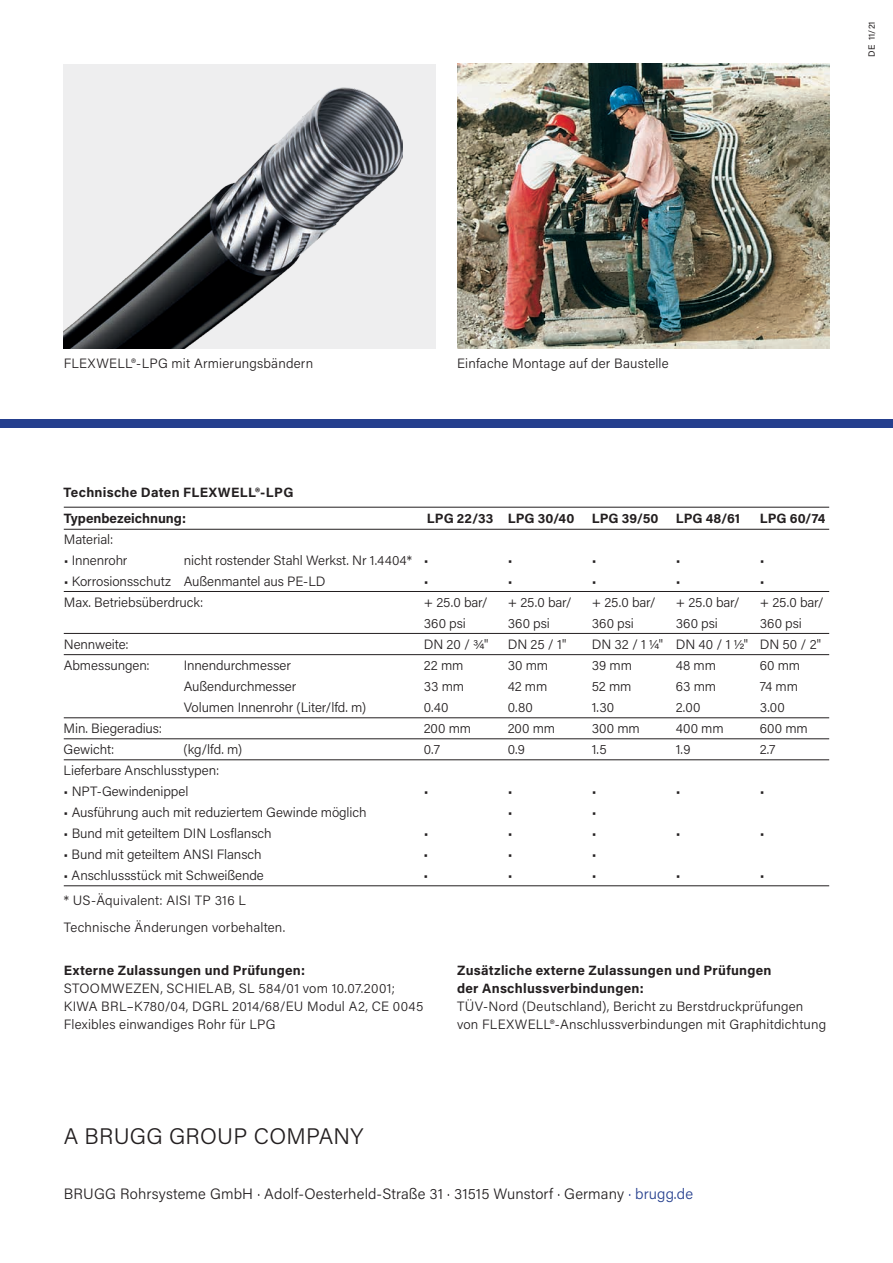
<style>
.page{position:relative;width:893px;height:1263px;background:#fff}
.page>*{position:absolute;margin:0;border:0;box-sizing:border-box;transform-origin:0 0}
.t1{font:300 22.5px "Acumin Pro";letter-spacing:.015em;color:#231f20}
.t2{font:300 15px "Acumin Pro";letter-spacing:.01em;color:#231f20}
.t3{font:300 13.5px/27px "Acumin Pro";color:#231f20}
.t4{font:700 13.5px/18px "Acumin Pro";letter-spacing:.02em;color:#231f20}
.t5{font:300 13.5px/18px "Acumin Pro";letter-spacing:.02em;color:#231f20}
.t6{font:700 13.5px "Acumin Pro";color:#231f20}
.t7{font:9px "Acumin Pro";color:#231f20}
.s1{color:#253f8e}
</style>
<div class="page">
<img style="left:457px;top:64px;width:372px;height:285px">
<div style="left:0;top:419px;width:893px;height:9px;background:#253f8e"></div>
<hr style="left:64px;top:507px;width:765px;height:1px;background:#231f20">
<hr style="left:64px;top:529px;width:765px;height:1px;background:#231f20">
<hr style="left:64px;top:633px;width:765px;height:1px;background:#231f20">
<hr style="left:64px;top:591px;width:765px;height:1px;background:#231f20">
<hr style="left:64px;top:654px;width:765px;height:1px;background:#231f20">
<hr style="left:64px;top:717px;width:765px;height:1px;background:#231f20">
<hr style="left:64px;top:738px;width:765px;height:1px;background:#231f20">
<hr style="left:64px;top:759px;width:765px;height:1px;background:#231f20">
<hr style="left:64px;top:885px;width:765px;height:1px;background:#231f20">
<div style="left:64px;top:64px;width:372px;height:285px;background:#eeeeef"></div>
<img style="left:64px;top:88px;width:339px;height:261px">
<p class="t7" style="left:865px;top:57px;width:37px;rotate:-90deg">DE 11/21</p>
<p class="t3" style="left:64px;top:349px;width:251px">FLEXWELL®-LPG mit Armierungsbändern</p>
<p class="t3" style="left:457px;top:349px;width:213px">Einfache Montage auf der Baustelle</p>
<p class="t4" style="left:64px;top:483px;width:231px">Technische Daten FLEXWELL®-LPG</p>
<p class="t6" style="left:64px;top:509px;width:124px">Typenbezeichnung:</p>
<p class="t4" style="left:427px;top:509px;width:149px">LPG 22/33 LPG 30/40</p>
<p class="t4" style="left:592px;top:509px;width:68px">LPG 39/50</p>
<p class="t4" style="left:676px;top:509px;width:66px">LPG 48/61</p>
<p class="t4" style="left:760px;top:509px;width:67px">LPG 60/74</p>
<p class="t3" style="left:64px;top:525px;width:51px">Material:</p>
<p class="t3" style="left:64px;top:546px;width:65px">• Innenrohr</p>
<p class="t3" style="left:184px;top:546px;width:246px">nicht rostender Stahl Werkst. Nr 1.4404* •</p>
<p class="t3" style="left:508px;top:546px;width:6px">•</p>
<p class="t3" style="left:592px;top:546px;width:6px">•</p>
<p class="t3" style="left:676px;top:546px;width:6px">•</p>
<p class="t3" style="left:760px;top:546px;width:6px">•</p>
<p class="t3" style="left:64px;top:567px;width:263px">• Korrosionsschutz Außenmantel aus PE-LD</p>
<p class="t3" style="left:424px;top:567px;width:6px">•</p>
<p class="t3" style="left:508px;top:567px;width:6px">•</p>
<p class="t3" style="left:592px;top:567px;width:6px">•</p>
<p class="t3" style="left:676px;top:567px;width:6px">•</p>
<p class="t3" style="left:760px;top:567px;width:6px">•</p>
<p class="t3" style="left:64px;top:588px;width:141px">Max. Betriebsüberdruck:</p>
<p class="t3" style="left:424px;top:588px;width:66px">+ 25.0 bar/</p>
<p class="t3" style="left:508px;top:588px;width:66px">+ 25.0 bar/</p>
<p class="t3" style="left:592px;top:588px;width:66px">+ 25.0 bar/</p>
<p class="t3" style="left:676px;top:588px;width:66px">+ 25.0 bar/</p>
<p class="t3" style="left:760px;top:588px;width:66px">+ 25.0 bar/</p>
<p class="t3" style="left:424px;top:609px;width:44px">360 psi</p>
<p class="t3" style="left:508px;top:609px;width:44px">360 psi</p>
<p class="t3" style="left:592px;top:609px;width:44px">360 psi</p>
<p class="t3" style="left:676px;top:609px;width:44px">360 psi</p>
<p class="t3" style="left:760px;top:609px;width:44px">360 psi</p>
<p class="t3" style="left:64px;top:630px;width:67px">Nennweite:</p>
<p class="t3" style="left:424px;top:630px;width:66px">DN 20 / ¾"</p>
<p class="t3" style="left:508px;top:630px;width:60px">DN 25 / 1"</p>
<p class="t3" style="left:592px;top:630px;width:231px">DN 32 / 1 ¼" DN 40 / 1 ½" DN 50 / 2"</p>
<p class="t3" style="left:64px;top:651px;width:88px">Abmessungen:</p>
<p class="t3" style="left:184px;top:651px;width:109px">Innendurchmesser</p>
<p class="t3" style="left:424px;top:651px;width:41px">22 mm</p>
<p class="t3" style="left:508px;top:651px;width:42px">30 mm</p>
<p class="t3" style="left:592px;top:651px;width:42px">39 mm</p>
<p class="t3" style="left:676px;top:651px;width:42px">48 mm</p>
<p class="t3" style="left:760px;top:651px;width:42px">60 mm</p>
<p class="t3" style="left:184px;top:672px;width:114px">Außendurchmesser</p>
<p class="t3" style="left:424px;top:672px;width:42px">33 mm</p>
<p class="t3" style="left:508px;top:672px;width:41px">42 mm</p>
<p class="t3" style="left:592px;top:672px;width:41px">52 mm</p>
<p class="t3" style="left:676px;top:672px;width:42px">63 mm</p>
<p class="t3" style="left:760px;top:672px;width:40px">74 mm</p>
<p class="t3" style="left:184px;top:693px;width:184px">Volumen Innenrohr (Liter/lfd. m)</p>
<p class="t3" style="left:424px;top:693px;width:26px">0.40</p>
<p class="t3" style="left:508px;top:693px;width:27px">0.80</p>
<p class="t3" style="left:592px;top:693px;width:24px">1.30</p>
<p class="t3" style="left:676px;top:693px;width:26px">2.00</p>
<p class="t3" style="left:760px;top:693px;width:27px">3.00</p>
<p class="t3" style="left:64px;top:714px;width:100px">Min. Biegeradius:</p>
<p class="t3" style="left:424px;top:714px;width:49px">200 mm</p>
<p class="t3" style="left:508px;top:714px;width:49px">200 mm</p>
<p class="t3" style="left:592px;top:714px;width:50px">300 mm</p>
<p class="t3" style="left:676px;top:714px;width:50px">400 mm</p>
<p class="t3" style="left:760px;top:714px;width:50px">600 mm</p>
<p class="t3" style="left:64px;top:735px;width:52px">Gewicht:</p>
<p class="t3" style="left:184px;top:735px;width:60px">(kg/lfd. m)</p>
<p class="t3" style="left:424px;top:735px;width:18px">0.7</p>
<p class="t3" style="left:508px;top:735px;width:19px">0.9</p>
<p class="t3" style="left:592px;top:735px;width:16px">1.5</p>
<p class="t3" style="left:676px;top:735px;width:16px">1.9</p>
<p class="t3" style="left:760px;top:735px;width:17px">2.7</p>
<p class="t3" style="left:64px;top:756px;width:157px">Lieferbare Anschlusstypen:</p>
<p class="t3" style="left:64px;top:777px;width:126px">• NPT-Gewindenippel</p>
<p class="t3" style="left:424px;top:777px;width:6px">•</p>
<p class="t3" style="left:508px;top:777px;width:6px">•</p>
<p class="t3" style="left:592px;top:777px;width:6px">•</p>
<p class="t3" style="left:676px;top:777px;width:6px">•</p>
<p class="t3" style="left:760px;top:777px;width:6px">•</p>
<p class="t3" style="left:64px;top:798px;width:304px">• Ausführung auch mit reduziertem Gewinde möglich</p>
<p class="t3" style="left:508px;top:798px;width:6px">•</p>
<p class="t3" style="left:592px;top:798px;width:6px">•</p>
<p class="t3" style="left:64px;top:819px;width:209px">• Bund mit geteiltem DIN Losflansch</p>
<p class="t3" style="left:424px;top:819px;width:6px">•</p>
<p class="t3" style="left:508px;top:819px;width:6px">•</p>
<p class="t3" style="left:592px;top:819px;width:6px">•</p>
<p class="t3" style="left:676px;top:819px;width:6px">•</p>
<p class="t3" style="left:760px;top:819px;width:6px">•</p>
<p class="t3" style="left:64px;top:840px;width:200px">• Bund mit geteiltem ANSI Flansch</p>
<p class="t3" style="left:424px;top:840px;width:6px">•</p>
<p class="t3" style="left:508px;top:840px;width:6px">•</p>
<p class="t3" style="left:592px;top:840px;width:6px">•</p>
<p class="t3" style="left:64px;top:861px;width:202px">• Anschlussstück mit Schweißende</p>
<p class="t3" style="left:424px;top:861px;width:6px">•</p>
<p class="t3" style="left:508px;top:861px;width:6px">•</p>
<p class="t3" style="left:592px;top:861px;width:6px">•</p>
<p class="t3" style="left:676px;top:861px;width:6px">•</p>
<p class="t3" style="left:760px;top:861px;width:6px">•</p>
<p class="t3" style="left:64px;top:886px;width:223px">* US-Äquivalent: AISI TP 316 L<br>Technische Änderungen vorbehalten.</p>
<p class="t4" style="left:64px;top:961px;width:243px">Externe Zulassungen und Prüfungen:</p>
<p class="t5" style="left:64px;top:979px;width:361px">STOOMWEZEN, SCHIELAB, SL 584/01 vom 10.07.2001;<br>KIWA BRL–K780/04, DGRL 2014/68/EU Modul A2, CE 0045<br>Flexibles einwandiges Rohr für LPG</p>
<p class="t4" style="left:457px;top:961px;width:316px">Zusätzliche externe Zulassungen und Prüfungen der Anschlussverbindungen:</p>
<p class="t3" style="left:457px;top:997px;width:371px;line-height:18px">TÜV-Nord (Deutschland), Bericht zu Berstdruckprüfungen von FLEXWELL®-Anschlussverbindungen mit Graphitdichtung</p>
<h1 class="t1" style="left:64px;top:1120px;width:301px">A BRUGG GROUP COMPANY</h1>
<p class="t2" style="left:64px;top:1183px;width:631px">BRUGG Rohrsysteme GmbH · Adolf-Oesterheld-Straße 31 · 31515 Wunstorf · Germany <span class="s1">· brugg.de</span></p>
</div>
